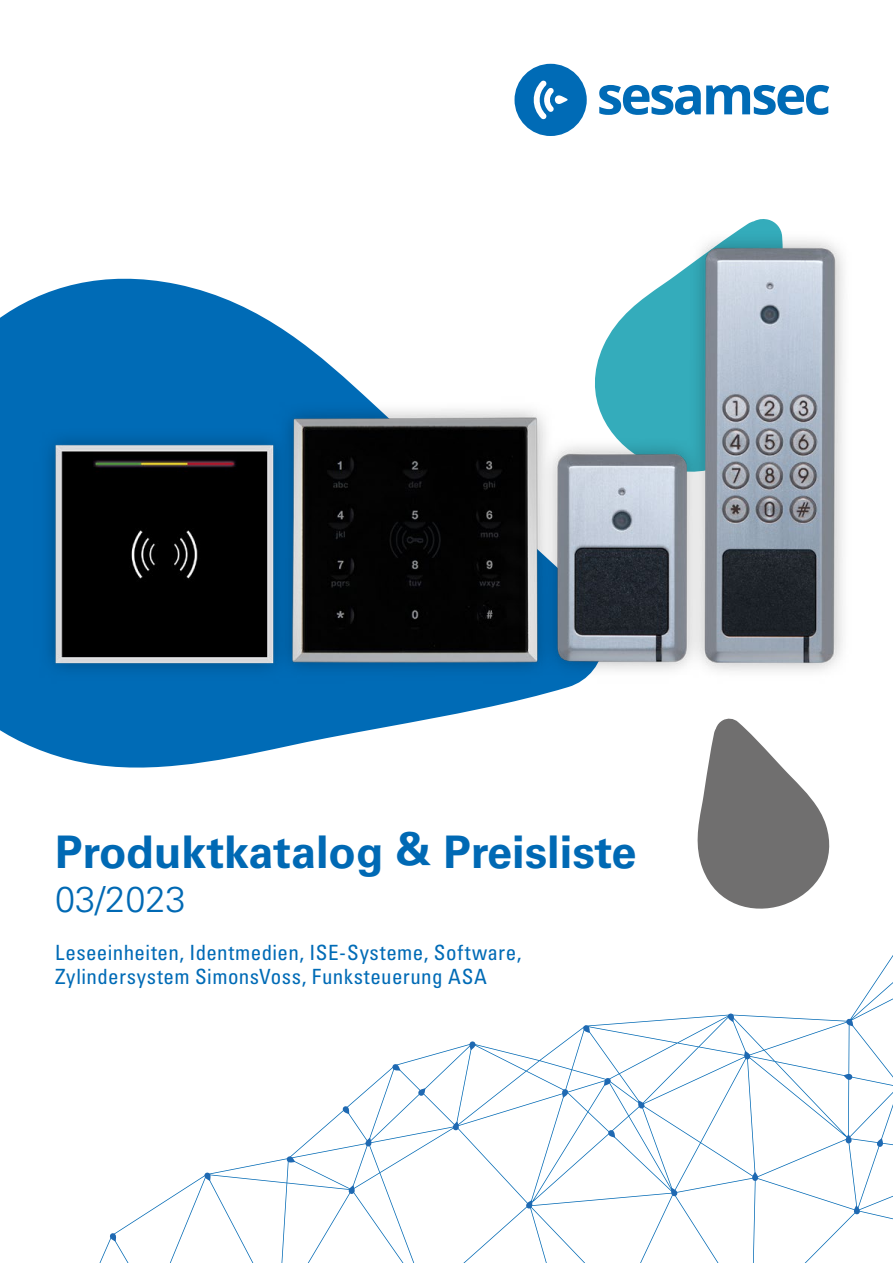
<style>
.page{position:relative;width:893px;height:1263px;background:#fff}
.page>*{position:absolute;margin:0;border:0;box-sizing:border-box;transform-origin:0 0}
.t1{font:700 45px "Univers LT Pro 65";color:#0069b4}
.t2{font:300 36px "Univers LT Pro 45";color:#0069b4}
.t3{font:condensed 21px/24px "Univers LT Pro";letter-spacing:.02em;color:#006bb6}
</style>
<div class="page">
<svg style="left:599px;top:85px;width:230px;height:30px"></svg>
<svg style="left:514px;top:64px;width:73px;height:62px"></svg>
<svg style="left:697px;top:759px;width:133px;height:150px"></svg>
<svg style="left:0;top:304px;width:224px;height:464px;background:#2681c1"></svg>
<svg style="left:100px;top:955px;width:793px;height:308px"></svg>
<svg style="left:526px;top:1200px;width:6px;height:9px"></svg>
<svg style="left:204px;top:1172px;width:7px;height:9px"></svg>
<svg style="left:110px;top:1233px;width:6px;height:8px"></svg>
<svg style="left:365px;top:1138px;width:6px;height:8px"></svg>
<svg style="left:418px;top:1088px;width:7px;height:8px"></svg>
<svg style="left:562px;top:1089px;width:6px;height:8px"></svg>
<svg style="left:583px;top:1025px;width:7px;height:8px"></svg>
<svg style="left:349px;top:1185px;width:6px;height:9px"></svg>
<svg style="left:287px;top:1156px;width:8px;height:6px"></svg>
<svg style="left:343px;top:1106px;width:6px;height:8px"></svg>
<svg style="left:392px;top:1064px;width:8px;height:7px"></svg>
<svg style="left:469px;top:1041px;width:7px;height:9px"></svg>
<svg style="left:453px;top:1122px;width:6px;height:8px"></svg>
<svg style="left:638px;top:1100px;width:6px;height:9px"></svg>
<svg style="left:728px;top:1013px;width:6px;height:9px"></svg>
<svg style="left:604px;top:1078px;width:7px;height:8px"></svg>
<svg style="left:608px;top:1130px;width:7px;height:7px"></svg>
<svg style="left:671px;top:1188px;width:6px;height:8px"></svg>
<svg style="left:752px;top:1172px;width:6px;height:9px"></svg>
<svg style="left:854px;top:1205px;width:6px;height:9px"></svg>
<svg style="left:877px;top:1138px;width:6px;height:9px"></svg>
<svg style="left:744px;top:1051px;width:6px;height:8px"></svg>
<svg style="left:846px;top:1019px;width:7px;height:7px"></svg>
<svg style="left:844px;top:1074px;width:8px;height:6px"></svg>
<svg style="left:845px;top:1135px;width:7px;height:8px"></svg>
<img style="left:21px;top:126px;width:823px;height:633px">
<h1 class="t1" style="left:55px;top:821px;width:583px">Produktkatalog &amp; Preisliste</h1>
<h2 class="t2" style="left:55px;top:875px;width:132px">03/2023</h2>
<p class="t3" style="left:55px;top:940px;width:468px">Leseeinheiten, Identmedien, ISE-Systeme, Software,<br>Zylindersystem SimonsVoss, Funksteuerung ASA</p>
</div>
